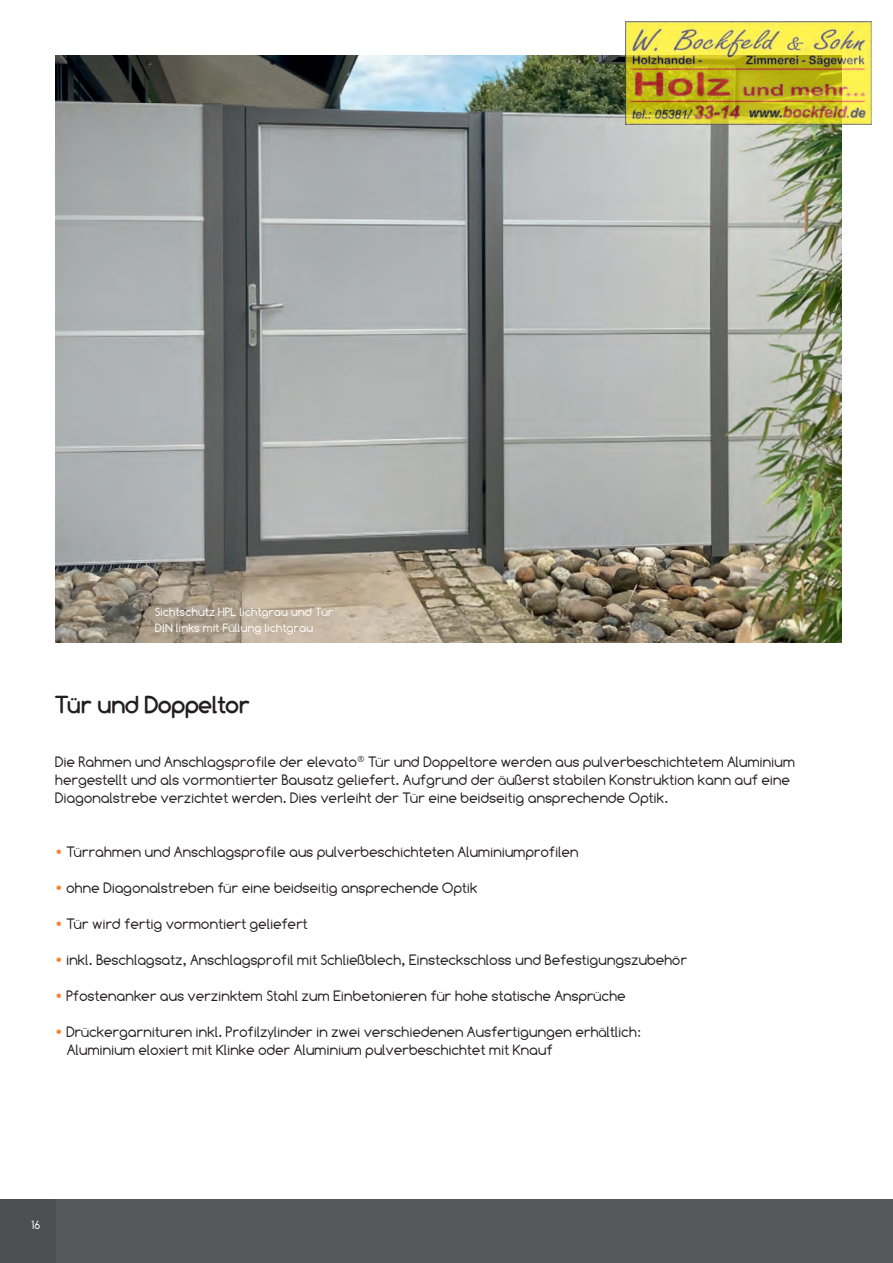
<style>
.page{position:relative;width:893px;height:1263px;background:#fff}
.page>*{position:absolute;margin:0;border:0;box-sizing:border-box;transform-origin:0 0}
.t1{font:700 24px "Comfortaa";color:#231f20}
.t2{font:15px/18px "Comfortaa";letter-spacing:-.01em;color:#231f20}
.t3{font:12px/15px "Comfortaa";color:#fff}
.s1{color:#f48232}
</style>
<div class="page">
<div style="left:0;top:1199px;width:893px;height:64px;background:#57585a"></div>
<div style="left:0;top:1199px;width:56px;height:64px;background:#4d5051"></div>
<img style="left:55px;top:55px;width:787px;height:587px">
<img style="left:625px;top:21px;width:247px;height:104px">
<p class="t3" style="left:155px;top:605px;width:180px">Sichtschutz HPL lichtgrau und Tür<br>DIN links mit Füllung lichtgrau</p>
<h1 class="t1" style="left:55px;top:691px;width:196px">Tür und Doppeltor</h1>
<p class="t2" style="left:55px;top:753px;width:742px">Die Rahmen und Anschlagsprofile der elevato<sup>®</sup> Tür und Doppeltore werden aus pulverbeschichtetem Aluminium hergestellt und als vormontierter Bausatz geliefert. Aufgrund der äußerst stabilen Konstruktion kann auf eine<br>Diagonalstrebe verzichtet werden. Dies verleiht der Tür eine beidseitig ansprechende Optik.</p>
<p class="t2" style="left:55px;top:843px;width:525px"><span class="s1">•</span> Türrahmen und Anschlagsprofile aus pulverbeschichteten Aluminiumprofilen</p>
<p class="t2" style="left:55px;top:879px;width:424px"><span class="s1">•</span> ohne Diagonalstreben für eine beidseitig ansprechende Optik</p>
<p class="t2" style="left:55px;top:915px;width:254px"><span class="s1">•</span> Tür wird fertig vormontiert geliefert</p>
<p class="t2" style="left:55px;top:951px;width:634px"><span class="s1">•</span> inkl. Beschlagsatz, Anschlagsprofil mit Schließblech, Einsteckschloss und Befestigungszubehör</p>
<p class="t2" style="left:55px;top:987px;width:572px"><span class="s1">•</span> Pfostenanker aus verzinktem Stahl zum Einbetonieren für hohe statische Ansprüche</p>
<p class="t2" style="left:67px;top:1023px;width:575px;text-indent:-12px"><span class="s1">•</span> Drückergarnituren inkl. Profilzylinder in zwei verschiedenen Ausfertigungen erhältlich:<br>Aluminium eloxiert mit Klinke oder Aluminium pulverbeschichtet mit Knauf</p>
<p class="t3" style="left:31px;top:1217px;width:10px">16</p>
</div>
